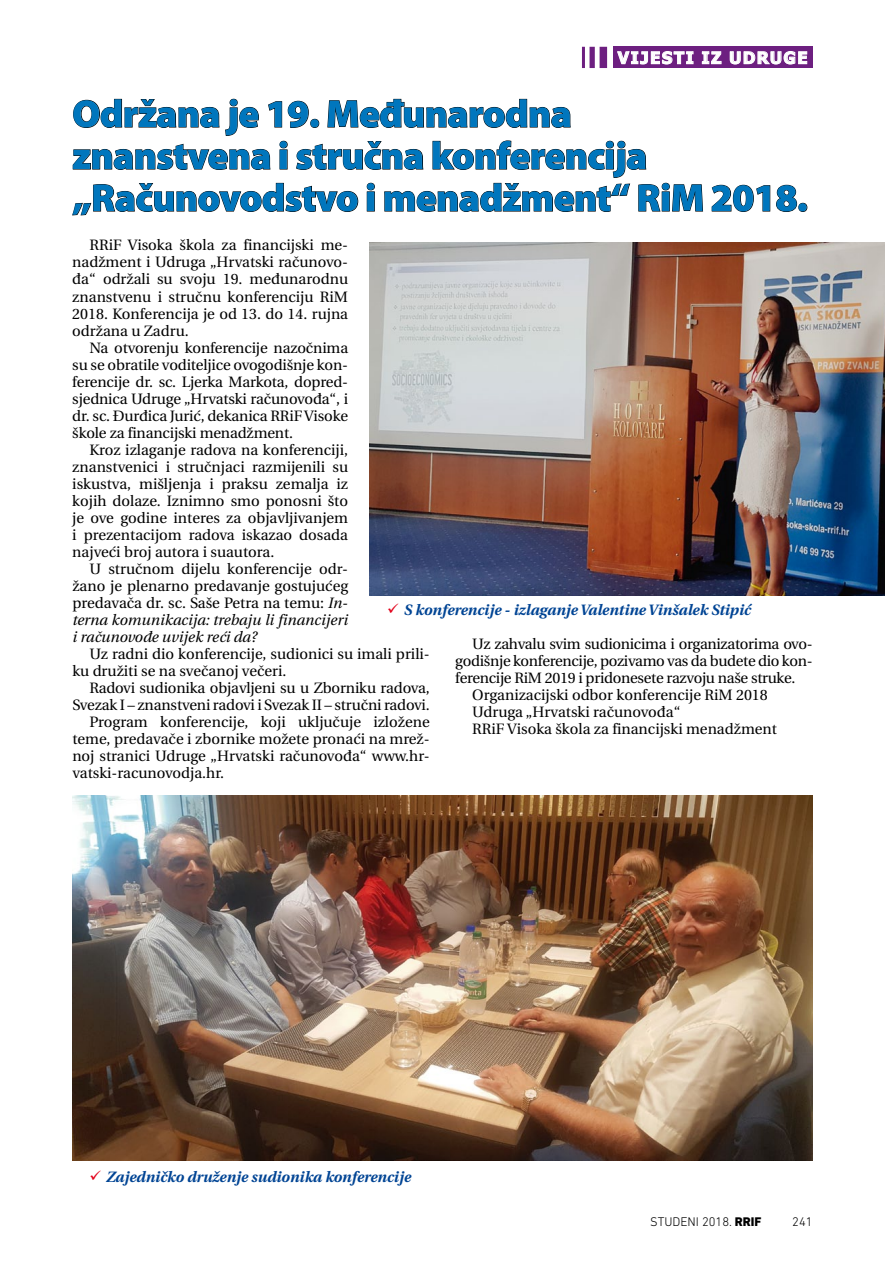
<style>
.page{position:relative;width:885px;height:1263px;background:#fff}
.page>*{position:absolute;margin:0;border:0;box-sizing:border-box;transform-origin:0 0}
.Glavni_naslov{font:900 39px/42px "Myriad Pro";letter-spacing:-.02em;color:#0076bd}
.naziv_rubrike{font:700 16.5px "Tahoma";letter-spacing:.09em;color:#fff}
.Tekst_glavni{font:15px/17.1px "Utopia";color:#000;text-align:justify}
.t1{font:italic 700 15px "Utopia";color:#004494}
.t2{font:300 12.75px "DIN Next LT Pro";color:#000}
.s1{font-style:italic}
.s2{font-weight:800}
</style>
<div class="page">
<div style="left:612px;top:47px;width:200px;height:21px;background:#6d1f80"></div>
<svg style="left:617px;top:51px;width:76px;height:14px"></svg>
<svg style="left:701px;top:51px;width:20px;height:13px"></svg>
<svg style="left:729px;top:51px;width:78px;height:14px"></svg>
<div style="left:599px;top:47px;width:8px;height:21px;background:#6d1f80"></div>
<div style="left:589px;top:47px;width:5px;height:21px;background:#6d1f80"></div>
<hr style="left:582px;top:47px;width:3px;height:21px;background:#6d1f80">
<svg style="left:72px;top:98px;width:631px;height:118px"></svg>
<svg style="left:711px;top:185px;width:86px;height:27px"></svg>
<div style="left:798px;top:203px;width:9px;height:9px;border:1px solid #000;border-radius:50%"></div>
<img style="left:369px;top:243px;width:515px;height:353px">
<img style="left:72px;top:795px;width:740px;height:366px">
<p class="naziv_rubrike" style="left:617px;top:46px;width:191px">VIJESTI IZ UDRUGE</p>
<p class="Glavni_naslov" style="left:72px;top:91px;width:737px">Održana je 19. Međunarodna<br>znanstvena i stručna konferencija „Računovodstvo i menadžment“ RiM 2018.</p>
<p class="Tekst_glavni" style="left:72px;top:237px;width:277px;text-indent:17px">RRiF Visoka škola za financijski me&shy;nadžment i Udruga „Hrvatski računovo&shy;đa“ održali su svoju 19. međunarodnu znanstvenu i stručnu konferenciju RiM 2018. Konferencija je od 13. do 14. rujna održana u Zadru.</p>
<p class="Tekst_glavni" style="left:72px;top:339px;width:277px;text-indent:17px">Na otvorenju konferencije nazočnima su se obratile voditeljice ovogodišnje kon&shy;ferencije dr. sc. Ljerka Markota, dopred&shy;sjednica Udruge „Hrvatski računovođa“, i dr. sc. Đurđica Jurić, dekanica RRiF Visoke škole za financijski menadžment.</p>
<p class="Tekst_glavni" style="left:72px;top:441px;width:277px;text-indent:17px">Kroz izlaganje radova na konferenciji, znanstvenici i stručnjaci razmijenili su iskustva, mišljenja i praksu zemalja iz kojih dolaze. Iznimno smo ponosni što je ove godine interes za objavljivanjem i prezentacijom radova iskazao dosada najveći broj autora i suautora.</p>
<p class="Tekst_glavni" style="left:72px;top:561px;width:277px;text-indent:17px">U stručnom dijelu konferencije odr&shy;žano je plenarno predavanje gostujućeg predavača dr. sc. Saše Petra na temu: <span class="s1">In&shy;terna komunikacija: trebaju li financijeri i računovođe uvijek reći da?</span></p>
<p class="Tekst_glavni" style="left:72px;top:646px;width:359px;text-indent:17px">Uz radni dio konferencije, sudionici su imali prili&shy;ku družiti se na svečanoj večeri.</p>
<p class="Tekst_glavni" style="left:72px;top:680px;width:359px;text-align:right">Radovi sudionika objavljeni su u Zborniku radova,<br>Svezak I – znanstveni radovi i Svezak II – stručni radovi.</p>
<p class="Tekst_glavni" style="left:72px;top:714px;width:359px;text-indent:17px">Program konferencije, koji uključuje izložene teme, predavače i zbornike možete pronaći na mrež&shy;noj stranici Udruge „Hrvatski računovođa“ www.hr&shy;vatski-racunovodja.hr.</p>
<p class="t1" style="left:404px;top:601px;width:348px">S konferencije - izlaganje Valentine Vinšalek Stipić</p>
<p class="Tekst_glavni" style="left:455px;top:636px;width:359px;text-indent:17px">Uz zahvalu svim sudionicima i organizatorima ovo&shy;godišnje konferencije, pozivamo vas da budete dio kon&shy;ferencije RiM 2019 i pridonesete razvoju naše struke.</p>
<p class="Tekst_glavni" style="left:472px;top:687px;width:297px">Organizacijski odbor konferencije RiM 2018</p>
<p class="Tekst_glavni" style="left:472px;top:704px;width:210px">Udruga „Hrvatski računovođa“</p>
<p class="Tekst_glavni" style="left:472px;top:721px;width:306px">RRiF Visoka škola za financijski menadžment</p>
<p class="t1" style="left:106px;top:1168px;width:306px">Zajedničko druženje sudionika konferencije</p>
<p class="t2" style="left:650px;top:1214px;width:113px">STUDENI 2018. <span class="s2">RRIF</span></p>
<p class="t2" style="left:792px;top:1214px;width:22px">241</p>
</div>
